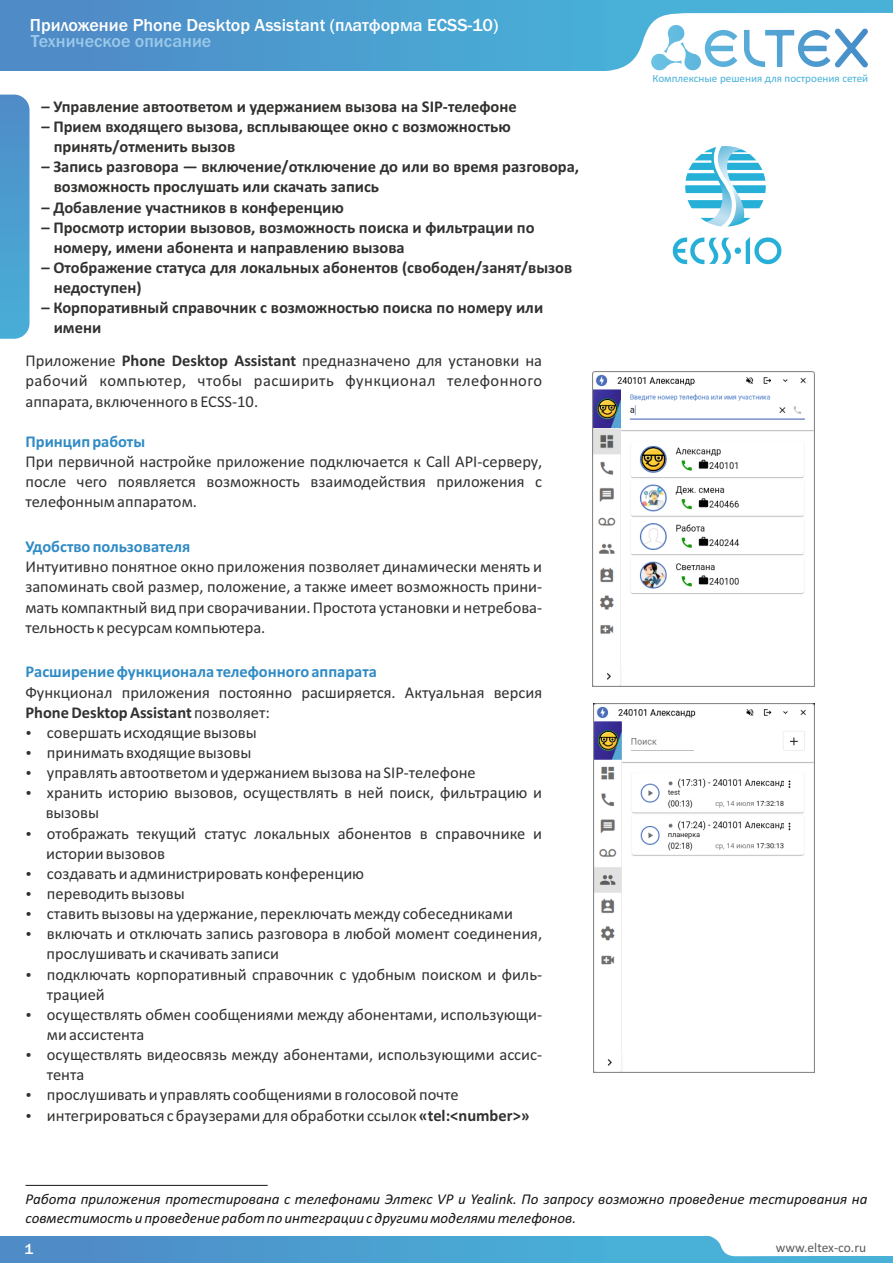
<style>
.page{position:relative;width:893px;height:1263px;background:#fff}
.page>*{position:absolute;margin:0;border:0;box-sizing:border-box;transform-origin:0 0}
.t1{font:500 18px "Franklin Gothic";color:#fff}
.t2{font:500 18px "Franklin Gothic";color:#9ac9e9}
.t3{font:16.5px/20.1px "Calibri";color:#313130}
.t4{font:700 16.5px/20.1px "Calibri";color:#313130}
.t5{font:700 16.5px "Calibri";color:#2f8bc5}
.t6{font:italic 15px/18.3px "Calibri";color:#151616}
.t7{font:500 15px "Franklin Gothic";color:#fff}
.t8{font:13.5px "Calibri";color:#5b5b5b}
.t9{font:11.1px "Calibri";color:#47b0d8}
.s1{font-weight:700}
.s2{font-weight:400}
</style>
<div class="page">
<svg style="left:0;top:95px;width:30px;height:244px"></svg>
<div style="left:0;top:0;width:893px;height:71px;background:linear-gradient(to right,#4e8bc7,#47b9dc)"></div>
<svg style="left:589px;top:13px;width:304px;height:58px"></svg>
<svg style="left:673px;top:237px;width:108px;height:27px"></svg>
<svg style="left:685px;top:146px;width:81px;height:81px"></svg>
<div style="left:0;top:1236px;width:893px;height:27px;background:linear-gradient(to right,#4e8bc6,#49badd)"></div>
<svg style="left:703px;top:1236px;width:190px;height:20px"></svg>
<img style="left:592px;top:371px;width:223px;height:315px">
<img style="left:593px;top:704px;width:222px;height:368px">
<hr style="left:26px;top:1185px;width:242px;height:1px;background:#151616">
<p class="t1" style="left:30px;top:19px;width:470px">Приложение Phone Desktop Assistant (платформа ECSS-10)</p>
<p class="t2" style="left:31px;top:35px;width:182px">Техническое описание</p>
<p class="t4" style="left:41px;top:98px;width:477px">– Управление автоответом и удержанием вызова на SIP-телефоне</p>
<p class="t4" style="left:54px;top:118px;width:458px;text-indent:-12px">– Прием входящего вызова, всплывающее окно с возможностью принять/отменить вызов</p>
<p class="t4" style="left:54px;top:158px;width:527px;text-indent:-12px">– Запись разговора — включение/отключение до или во время разговора, возможность прослушать или скачать запись</p>
<p class="t4" style="left:41px;top:198px;width:304px">– Добавление участников в конференцию</p>
<p class="t4" style="left:54px;top:219px;width:482px;text-indent:-12px">– Просмотр истории вызовов, возможность поиска и фильтрации по номеру, имени абонента и направлению вызова</p>
<p class="t4" style="left:54px;top:259px;width:520px;text-indent:-12px">– Отображение статуса для локальных абонентов (свободен/занят/вызов недоступен)</p>
<p class="t4" style="left:54px;top:299px;width:491px;text-indent:-12px">– Корпоративный справочник с возможностью поиска по номеру или имени</p>
<p class="t3" style="left:25px;top:352px;width:518px;text-align:justify">Приложение <span class="s1">Phone Desktop Assistant</span> предназначено для установки на рабочий компьютер, чтобы расширить функционал телефонного аппарата, включенного в ECSS-10.</p>
<p class="t5" style="left:25px;top:434px;width:121px">Принцип работы</p>
<p class="t3" style="left:25px;top:453px;width:518px;text-align:justify">При первичной настройке приложение подключается к Call API-серверу, после чего появляется возможность взаимодействия приложения с телефонным аппаратом.</p>
<p class="t5" style="left:25px;top:540px;width:166px">Удобство пользователя</p>
<p class="t3" style="left:25px;top:558px;width:518px;text-align:justify">Интуитивно понятное окно приложения позволяет динамически менять и запоминать свой размер, положение, а также имеет возможность прини&shy;мать компактный вид при сворачивании. Простота установки и нетребова&shy;тельность к ресурсам компьютера.</p>
<p class="t5" style="left:25px;top:665px;width:353px">Расширение функционала телефонного аппарата</p>
<p class="t3" style="left:25px;top:683px;width:518px">Функционал приложения постоянно расширяется. Актуальная версия</p>
<p class="t4" style="left:25px;top:703px;width:246px">Phone Desktop Assistant <span class="s2">позволяет:</span></p>
<p class="t3" style="left:47px;top:724px;width:211px">совершать исходящие вызовы</p>
<p class="t3" style="left:46px;top:744px;width:498px">принимать входящие вызовы<br>управлять автоответом и удержанием вызова на SIP-телефоне<br>хранить историю вызовов, осуществлять в ней поиск, фильтрацию и вызовы</p>
<p class="t3" style="left:46px;top:824px;width:497px">отображать текущий статус локальных абонентов в справочнике и истории вызовов<br>создавать и администрировать конференцию<br>переводить вызовы<br>ставить вызовы на удержание, переключать между собеседниками включать и отключать запись разговора в любой момент соединения, прослушивать и скачивать записи<br>подключать корпоративный справочник с удобным поиском и филь&shy;трацией<br>осуществлять обмен сообщениями между абонентами, использующи&shy;ми ассистента<br>осуществлять видеосвязь между абонентами, использующими ассис&shy;тента</p>
<p class="t3" style="left:47px;top:1086px;width:484px">прослушивать и управлять сообщениями в голосовой почте интегрироваться с браузерами для обработки ссылок <span class="s1">«tel:&lt;number&gt;»</span></p>
<p class="t9" style="left:652px;top:73px;width:217px">Комплексные решения для построения сетей</p>
<p class="t6" style="left:26px;top:1191px;width:843px">Работа приложения протестирована с телефонами Элтекс VP и Yealink. По запросу возможно проведение тестирования на совместимость и проведение работ по интеграции с другими моделями телефонов.</p>
<p class="t7" style="left:25px;top:1243px;width:10px">1</p>
<p class="t8" style="left:776px;top:1241px;width:92px">www.eltex-co.ru</p>
</div>
